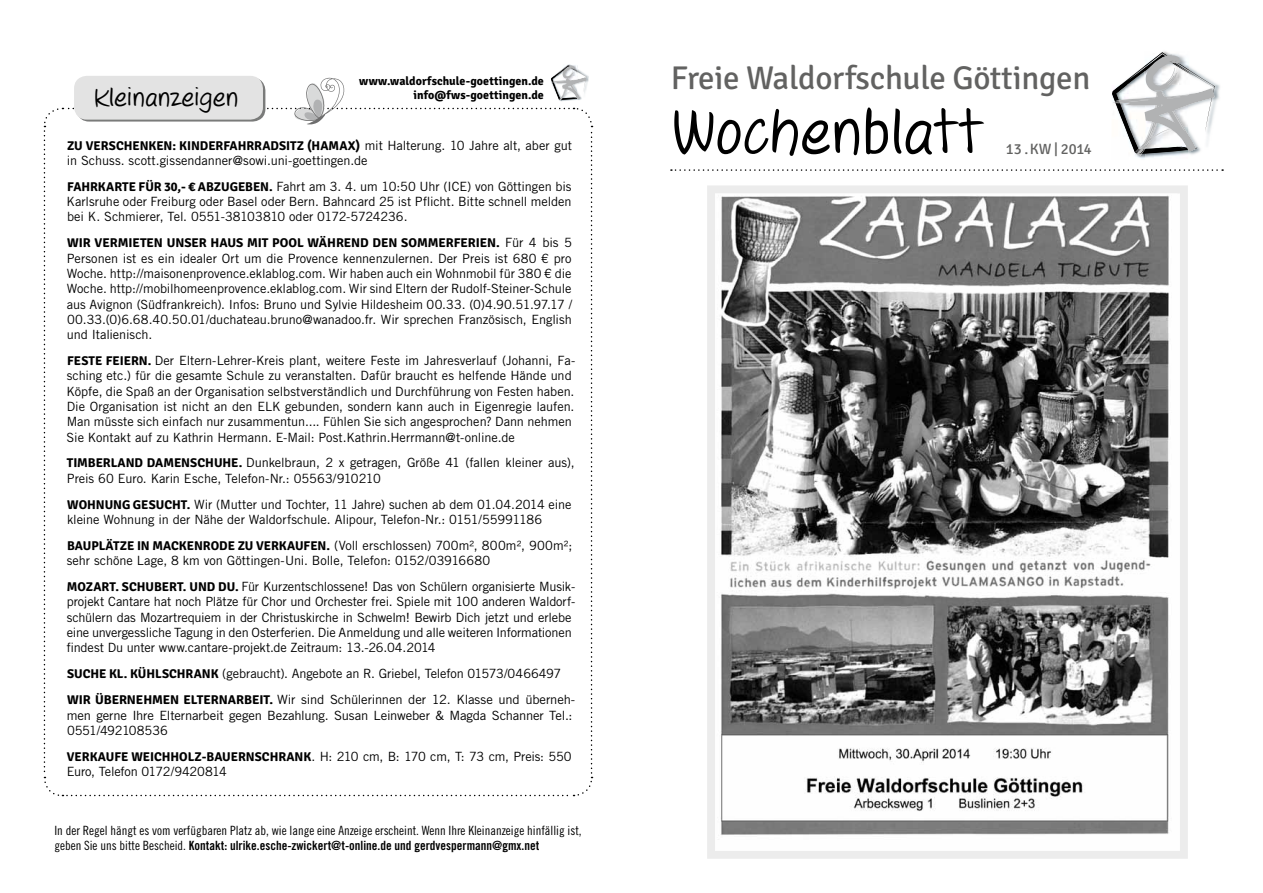
<style>
.page{position:relative;width:1263px;height:893px;background:#fff}
.page>*{position:absolute;margin:0;border:0;box-sizing:border-box;transform-origin:0 0}
.t1{font:66px "Josh Handwriting";letter-spacing:-.005em;color:#000}
.t2{font:33px "Signika";letter-spacing:-.01em;color:#626261}
.t3{font:27px "Josh Handwriting";color:#000}
.t4{font:15px "Signika";letter-spacing:-.01em;color:#626261}
.t5{font:12.75px/15.3px "Trade Gothic LT Std";letter-spacing:-.01em;color:#000}
.t6{font:700 12.75px "Signika";letter-spacing:-.005em;color:#000}
.t7{font:12.75px "Trade Gothic LT Std Cn 18";color:#000}
.t8{font:12.75px "Trade Gothic LT Std Bd Cn 20";color:#000}
.t9{font:700 12px/14.4px "Signika";color:#000;text-align:right}
.s1{font-family:"Trade Gothic LT Std";font-weight:400}
.s2{font-family:"Signika";font-weight:700}
.s3{font-family:"Trade Gothic LT Std Cn 18"}
</style>
<div class="page">
<img style="left:720px;top:195px;width:449px;height:640px">
<div style="left:707px;top:185px;width:481px;height:674px;border:8px solid #ececec"></div>
<svg style="left:671px;top:169px;width:552px;height:2px"></svg>
<img style="left:1216px;top:85px;width:4px;height:17px">
<svg style="left:1112px;top:52px;width:104px;height:105px"></svg>
<svg style="left:43px;top:65px;width:550px;height:732px"></svg>
<h3 class="t3" style="left:93px;top:83px;width:146px">Kleinanzeigen</h3>
<p class="t9" style="left:359px;top:74px;width:186px">WWW.WALDORFSCHULE-GOETTINGEN.DE<br>INFO@FWS-GOETTINGEN.DE</p>
<p class="t6" style="left:67px;top:138px;width:506px">ZU VERSCHENKEN: KINDERFAHRRADSITZ (HAMAX) <span class="s1">mit Halterung. 10 Jahre alt, aber gut</span></p>
<p class="t5" style="left:67px;top:147px;width:506px;line-height:26px">in Schuss. scott.gissendanner@sowi.uni-goettingen.de<br><span class="s2">FAHRKARTE FÜR 30,- € ABZUGEBEN.</span> Fahrt am 3. 4. um 10:50 Uhr (ICE) von Göttingen bis</p>
<p class="t5" style="left:67px;top:194px;width:507px">Karlsruhe oder Freiburg oder Basel oder Bern. Bahncard 25 ist Pflicht. Bitte schnell melden bei K. Schmierer, Tel. 0551-38103810 oder 0172-5724236.</p>
<p class="t6" style="left:67px;top:235px;width:506px">WIR VERMIETEN UNSER HAUS MIT POOL WÄHREND DEN SOMMERFERIEN. <span class="s1">Für 4 bis 5</span></p>
<p class="t5" style="left:67px;top:250px;width:507px;text-align:justify">Personen ist es ein idealer Ort um die Provence kennenzulernen. Der Preis ist 680 € pro Woche. http://maisonenprovence.eklablog.com. Wir haben auch ein Wohnmobil für 380 € die Woche. http://mobilhomeenprovence.eklablog.com. Wir sind Eltern der Rudolf-Steiner-Schule aus Avignon (Südfrankreich). Infos: Bruno und Sylvie Hildesheim 00.33. (0)4.90.51.97.17 / 00.33.(0)6.68.40.50.01/duchateau.bruno@wanadoo.fr. Wir sprechen Französisch, English und Italienisch.</p>
<p class="t5" style="left:67px;top:353px;width:510px"><span class="s2">FESTE FEIERN.</span> Der Eltern-Lehrer-Kreis plant, weitere Feste im Jahresverlauf (Johanni, Fa&shy;sching etc.) für die gesamte Schule zu veranstalten. Dafür braucht es helfende Hände und Köpfe, die Spaß an der Organisation selbstverständlich und Durchführung von Festen haben.<br>Die Organisation ist nicht an den ELK gebunden, sondern kann auch in Eigenregie laufen.<br>Man müsste sich einfach nur zusammentun.... Fühlen Sie sich angesprochen? Dann nehmen Sie Kontakt auf zu Kathrin Hermann. E-Mail: Post.Kathrin.Herrmann@t-online.de</p>
<p class="t5" style="left:67px;top:455px;width:509px"><span class="s2">TIMBERLAND DAMENSCHUHE.</span> Dunkelbraun, 2 x getragen, Größe 41 (fallen kleiner aus),<br>Preis 60 Euro. Karin Esche, Telefon-Nr.: 05563/910210</p>
<p class="t5" style="left:67px;top:496px;width:506px"><span class="s2">WOHNUNG GESUCHT.</span> Wir (Mutter und Tochter, 11 Jahre) suchen ab dem 01.04.2014 eine kleine Wohnung in der Nähe der Waldorfschule. Alipour, Telefon-Nr.: 0151/55991186</p>
<p class="t5" style="left:67px;top:538px;width:507px"><span class="s2">BAUPLÄTZE IN MACKENRODE ZU VERKAUFEN.</span> (Voll erschlossen) 700m², 800m², 900m²; sehr schöne Lage, 8 km von Göttingen-Uni. Bolle, Telefon: 0152/03916680</p>
<p class="t5" style="left:67px;top:579px;width:510px"><span class="s2">MOZART. SCHUBERT. UND DU.</span> Für Kurzentschlossene! Das von Schülern organisierte Musik&shy;projekt Cantare hat noch Plätze für Chor und Orchester frei. Spiele mit 100 anderen Waldorf&shy;schülern das Mozartrequiem in der Christuskirche in Schwelm! Bewirb Dich jetzt und erlebe eine unvergessliche Tagung in den Osterferien. Die Anmeldung und alle weiteren Informationen findest Du unter www.cantare-projekt.de Zeitraum: 13.-26.04.2014</p>
<p class="t5" style="left:67px;top:661px;width:510px;line-height:26px"><span class="s2">SUCHE KL. KÜHLSCHRANK</span> (gebraucht). Angebote an R. Griebel, Telefon 01573/0466497<br><span class="s2">WIR ÜBERNEHMEN ELTERNARBEIT.</span> Wir sind Schülerinnen der 12. Klasse und überneh-</p>
<p class="t5" style="left:67px;top:707px;width:507px">men gerne Ihre Elternarbeit gegen Bezahlung. Susan Leinweber &amp; Magda Schanner Tel.:<br>0551/492108536</p>
<p class="t5" style="left:67px;top:748px;width:506px"><span class="s2">VERKAUFE WEICHHOLZ-BAUERNSCHRANK</span>. H: 210 cm, B: 170 cm, T: 73 cm, Preis: 550<br>Euro, Telefon 0172/9420814</p>
<p class="t7" style="left:54px;top:823px;width:529px">In der Regel hängt es vom verfügbaren Platz ab, wie lange eine Anzeige erscheint. Wenn Ihre Kleinanzeige hinfällig ist,</p>
<p class="t8" style="left:54px;top:838px;width:486px"><span class="s3">geben Sie uns bitte Bescheid.</span> Kontakt: ulrike.esche-zwickert@t-online.de und gerdvespermann@gmx.net</p>
<h2 class="t2" style="left:671px;top:59px;width:421px">Freie Waldorfschule Göttingen</h2>
<h1 class="t1" style="left:671px;top:97px;width:311px">Wochenblatt</h1>
<p class="t4" style="left:1006px;top:140px;width:87px">13 .KW | 2014</p>
</div>
